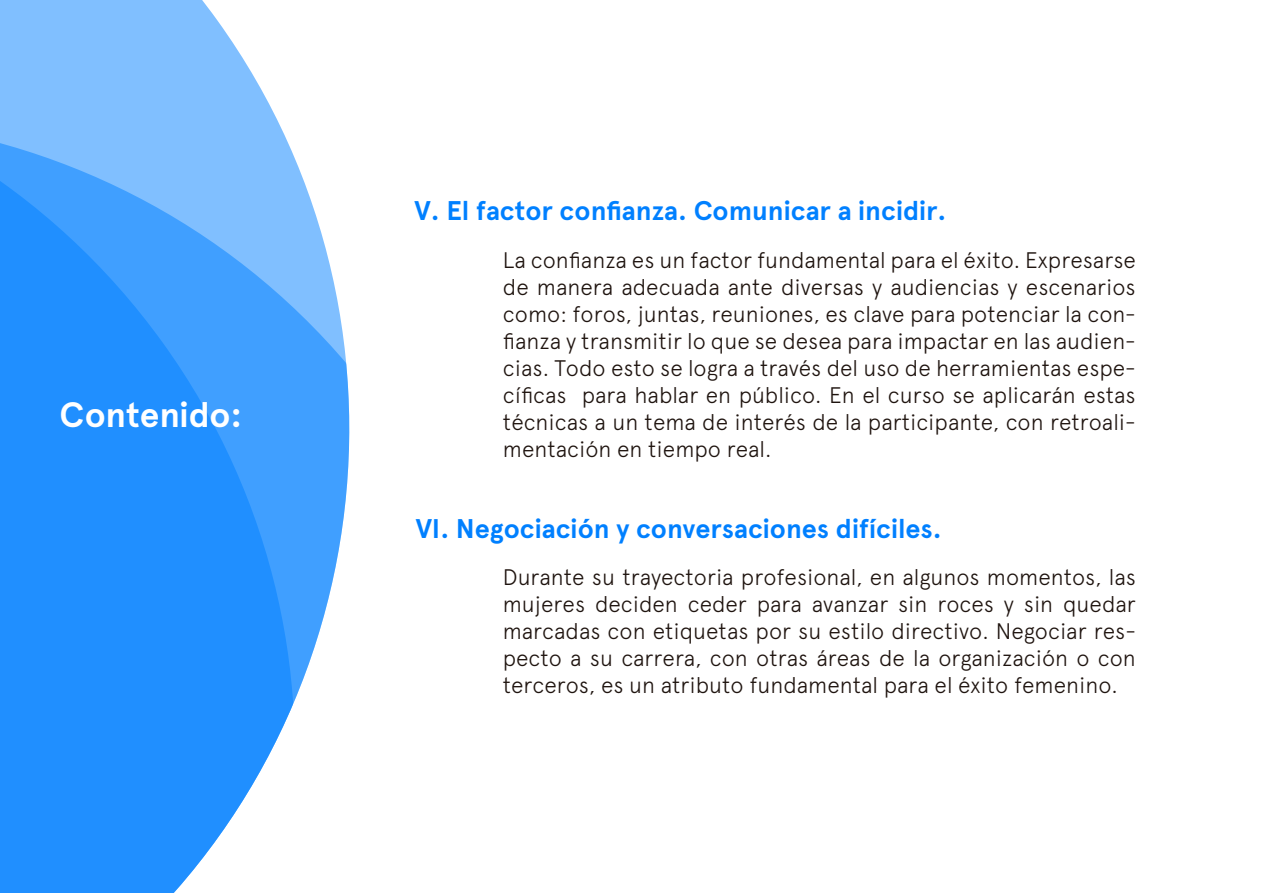
<style>
.page{position:relative;width:1263px;height:893px;background:#fff}
.page>*{position:absolute;margin:0;border:0;box-sizing:border-box;transform-origin:0 0}
.t1{font:700 35.25px "Apercu";letter-spacing:-.005em;color:#fff}
.t2{font:700 27px "Apercu";color:#0080ff}
.t3{font:300 22.5px/27px "Apercu";color:#1f140f;text-align:justify}
</style>
<div class="page">
<svg style="left:0;top:0;width:349px;height:893px;background:#58abff"></svg>
<h1 class="t1" style="left:60px;top:393px;width:184px">Contenido:</h1>
<p class="t2" style="left:414px;top:194px;width:533px">V. El factor confianza. Comunicar a incidir.</p>
<p class="t3" style="left:503px;top:246px;width:634px">La confianza es un factor fundamental para el éxito. Expresarse de manera adecuada ante diversas y audiencias y escenarios como: foros, juntas, reuniones, es clave para potenciar la con&shy;fianza y transmitir lo que se desea para impactar en las audien&shy;cias. Todo esto se logra a través del uso de herramientas espe&shy;cíficas para hablar en público. En el curso se aplicarán estas técnicas a un tema de interés de la participante, con retroali&shy;mentación en tiempo real.</p>
<p class="t2" style="left:416px;top:512px;width:527px">VI. Negociación y conversaciones difíciles.</p>
<p class="t3" style="left:503px;top:563px;width:635px">Durante su trayectoria profesional, en algunos momentos, las mujeres deciden ceder para avanzar sin roces y sin quedar marcadas con etiquetas por su estilo directivo. Negociar res&shy;pecto a su carrera, con otras áreas de la organización o con terceros, es un atributo fundamental para el éxito femenino.</p>
</div>
